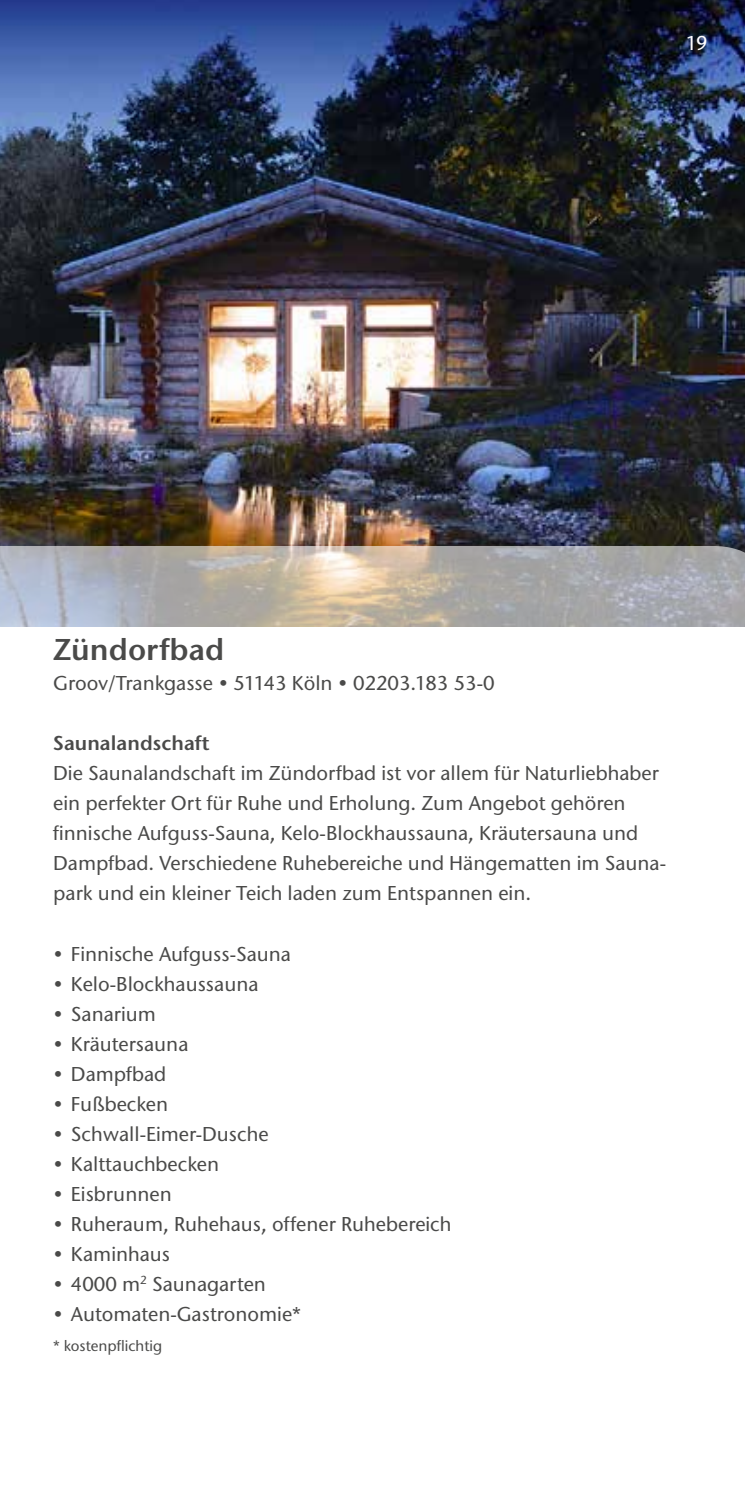
<style>
.page{position:relative;width:745px;height:1489px;background:#fff}
.page>*{position:absolute;margin:0;border:0;box-sizing:border-box;transform-origin:0 0}
.t1{font:600 30px "Stone Sans ITC Pro";color:#4a4a49}
.t2{font:500 20px/30px "Stone Sans ITC Std";color:#4a4a49}
.t3{font:600 20px "Stone Sans ITC Pro";color:#4a4a49}
.t4{font:500 20px "Stone Sans ITC Std";color:#fff}
.t5{font:500 15px "Stone Sans ITC Std";color:#4a4a49}
</style>
<div class="page">
<img style="left:0;top:0;width:744px;height:546px">
<svg style="left:0;top:546px;width:744px;height:81px;background:#b3b0ad"></svg>
<p class="t4" style="left:685px;top:31px;width:23px">19</p>
<h1 class="t1" style="left:53px;top:631px;width:172px">Zündorfbad</h1>
<p class="t2" style="left:53px;top:668px;width:442px">Groov/Trankgasse • 51143 Köln • 02203.183 53-0</p>
<p class="t3" style="left:53px;top:730px;width:158px">Saunalandschaft</p>
<p class="t2" style="left:53px;top:758px;width:614px">Die Saunalandschaft im Zündorfbad ist vor allem für Naturliebhaber ein perfekter Ort für Ruhe und Erholung. Zum Angebot gehören finnische Aufguss-Sauna, Kelo-Blockhaussauna, Kräutersauna und Dampfbad. Verschiedene Ruhebereiche und Hängematten im Sauna&shy;park und ein kleiner Teich laden zum Entspannen ein.</p>
<p class="t2" style="left:53px;top:938px;width:239px">• Finnische Aufguss-Sauna</p>
<p class="t2" style="left:53px;top:968px;width:207px">• Kelo-Blockhaussauna</p>
<p class="t2" style="left:53px;top:998px;width:104px">• Sanarium</p>
<p class="t2" style="left:53px;top:1028px;width:137px">• Kräutersauna</p>
<p class="t2" style="left:53px;top:1058px;width:114px">• Dampfbad</p>
<p class="t2" style="left:53px;top:1088px;width:116px">• Fußbecken</p>
<p class="t2" style="left:53px;top:1118px;width:217px">• Schwall-Eimer-Dusche</p>
<p class="t2" style="left:53px;top:1148px;width:167px">• Kalttauchbecken</p>
<p class="t2" style="left:53px;top:1178px;width:120px">• Eisbrunnen</p>
<p class="t2" style="left:53px;top:1208px;width:399px">• Ruheraum, Ruhehaus, offener Ruhebereich</p>
<p class="t2" style="left:53px;top:1238px;width:118px">• Kaminhaus</p>
<p class="t2" style="left:53px;top:1268px;width:214px">• 4000 m<sup>2</sup> Saunagarten</p>
<p class="t2" style="left:53px;top:1298px;width:249px">• Automaten-Gastronomie*</p>
<p class="t5" style="left:53px;top:1336px;width:110px">* kostenpflichtig</p>
</div>
